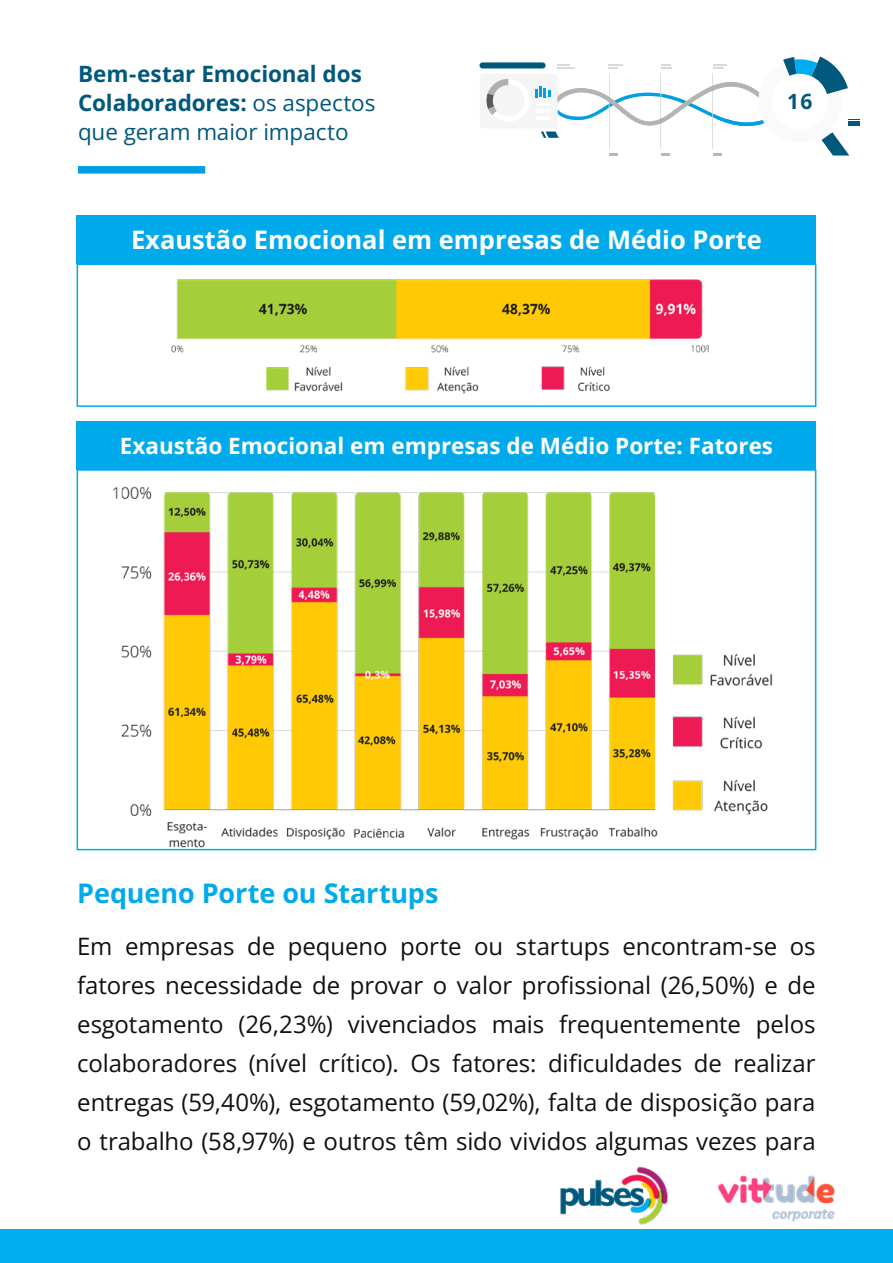
<style>
.page{position:relative;width:893px;height:1263px;background:#fff}
.page>*{position:absolute;margin:0;border:0;box-sizing:border-box;transform-origin:0 0}
.t1{font:700 27px "Open Sans";letter-spacing:-.005em;color:#00aaeb}
.t2{font:700 25.5px "Open Sans";color:#fff}
.t3{font:24px/39px "Open Sans";letter-spacing:-.005em;color:#111;text-align:justify}
.t4{font:700 22.5px/29.1px "Open Sans";letter-spacing:-.005em;color:#00587d}
.t5{font:700 22.5px "Open Sans";color:#fff}
.t6{font:700 21px "Open Sans";color:#00587d}
.s1{font-weight:400}
</style>
<div class="page">
<div style="left:0;top:1229px;width:893px;height:34px;background:#00aeed"></div>
<div style="left:78px;top:166px;width:127px;height:8px;background:#009fe3"></div>
<svg style="left:480px;top:57px;width:379px;height:99px"></svg>
<img style="left:718px;top:1175px;width:117px;height:47px">
<img style="left:560px;top:1167px;width:107px;height:57px">
<img style="left:113px;top:486px;width:660px;height:361px">
<div style="left:77px;top:469px;width:739px;height:381px;border:2px solid #00aaeb"></div>
<img style="left:171px;top:279px;width:538px;height:115px">
<div style="left:77px;top:264px;width:739px;height:143px;border:2px solid #00aaeb"></div>
<div style="left:77px;top:215px;width:739px;height:49px;background:#00aaeb"></div>
<div style="left:77px;top:422px;width:739px;height:48px;background:#00aaeb"></div>
<p class="t4" style="left:78px;top:58px;width:299px">Bem-estar Emocional dos<br>Colaboradores: <span class="s1">os aspectos que geram maior impacto</span></p>
<p class="t6" style="left:787px;top:87px;width:27px">16</p>
<p class="t2" style="left:131px;top:222px;width:632px">Exaustão Emocional em empresas de Médio Porte</p>
<p class="t5" style="left:120px;top:431px;width:655px">Exaustão Emocional em empresas de Médio Porte: Fatores</p>
<p class="t1" style="left:77px;top:874px;width:363px">Pequeno Porte ou Startups</p>
<p class="t3" style="left:77px;top:926px;width:740px">Em empresas de pequeno porte ou startups encontram-se os fatores necessidade de provar o valor profissional (26,50%) e de esgotamento (26,23%) vivenciados mais frequentemente pelos colaboradores (nível crítico). Os fatores: dificuldades de realizar entregas (59,40%), esgotamento (59,02%), falta de disposição para o trabalho (58,97%) e outros têm sido vividos algumas vezes para</p>
</div>
